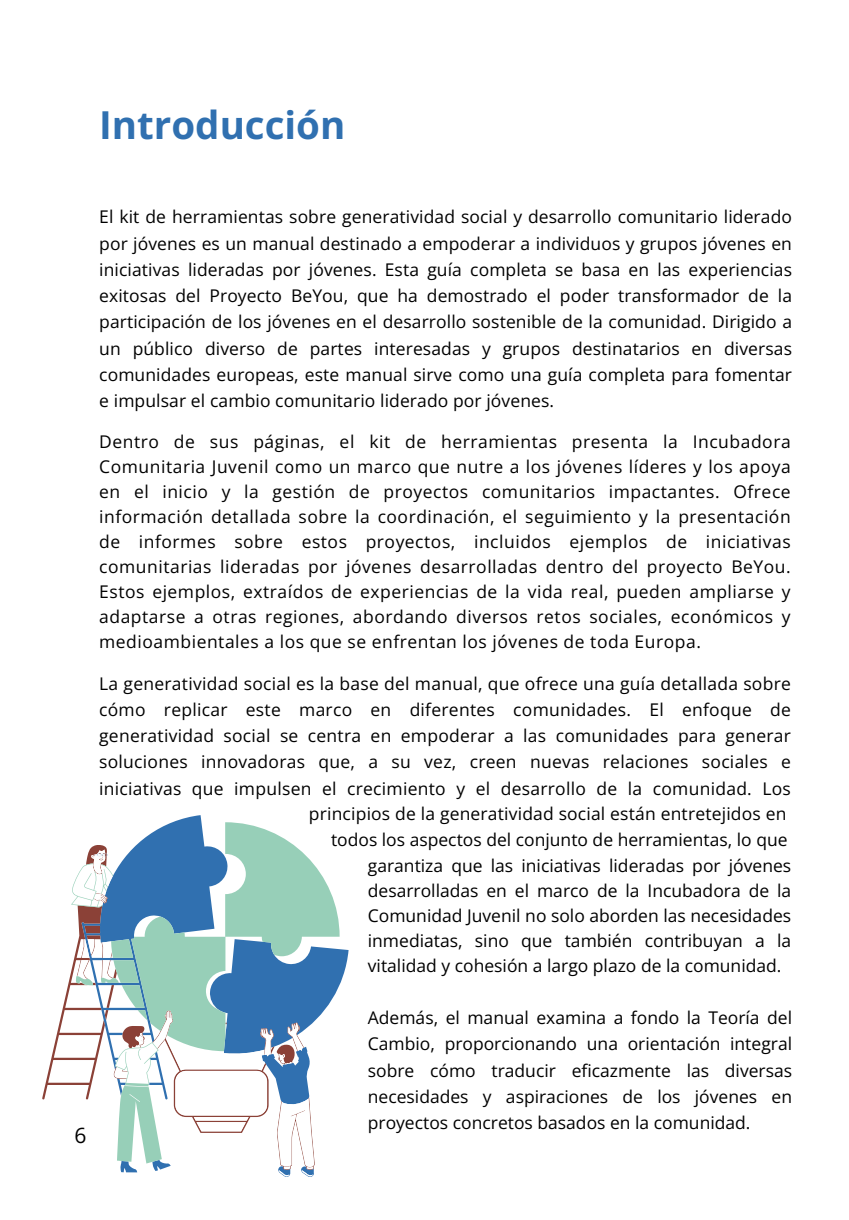
<style>
.page{position:relative;width:849px;height:1220px;background:#fff}
.page>*{position:absolute;margin:0;border:0;box-sizing:border-box;transform-origin:0 0}
.t1{font:700 38.5px "Open Sans";color:#3070b0}
.t2{font:21px "Open Sans";color:#000}
.t3{font:17.5px/26.2px "Open Sans";letter-spacing:.01em;color:#000;text-align:justify}
</style>
<div class="page">
<svg style="left:42px;top:972px;width:273px;height:194px"></svg>
<svg style="left:72px;top:1163px;width:242px;height:13px"></svg>
<svg style="left:71px;top:822px;width:269px;height:341px"></svg>
<h1 class="t1" style="left:99px;top:97px;width:248px">Introducción</h1>
<h2 class="t2" style="left:75px;top:1120px;width:13px">6</h2>
<p class="t3" style="left:99px;top:203px;width:694px">El kit de herramientas sobre generatividad social y desarrollo comunitario liderado por jóvenes es un manual destinado a empoderar a individuos y grupos jóvenes en iniciativas lideradas por jóvenes. Esta guía completa se basa en las experiencias exitosas del Proyecto BeYou, que ha demostrado el poder transformador de la participación de los jóvenes en el desarrollo sostenible de la comunidad. Dirigido a un público diverso de partes interesadas y grupos destinatarios en diversas comunidades europeas, este manual sirve como una guía completa para fomentar e impulsar el cambio comunitario liderado por jóvenes.</p>
<p class="t3" style="left:99px;top:429px;width:693px;line-height:24.8px">Dentro de sus páginas, el kit de herramientas presenta la Incubadora Comunitaria Juvenil como un marco que nutre a los jóvenes líderes y los apoya en el inicio y la gestión de proyectos comunitarios impactantes. Ofrece información detallada sobre la coordinación, el seguimiento y la presentación de informes sobre estos proyectos, incluidos ejemplos de iniciativas comunitarias lideradas por jóvenes desarrolladas dentro del proyecto BeYou.<br>Estos ejemplos, extraídos de experiencias de la vida real, pueden ampliarse y adaptarse a otras regiones, abordando diversos retos sociales, económicos y medioambientales a los que se enfrentan los jóvenes de toda Europa.</p>
<p class="t3" style="left:99px;top:669px;width:693px;text-align:right">La generatividad social es la base del manual, que ofrece una guía detallada sobre cómo replicar este marco en diferentes comunidades. El enfoque de generatividad social se centra en empoderar a las comunidades para generar soluciones innovadoras que, a su vez, creen nuevas relaciones sociales e iniciativas que impulsen el crecimiento y el desarrollo de la comunidad. Los principios de la generatividad social están entretejidos en</p>
<p class="t3" style="left:368px;top:826px;width:425px;line-height:25.2px;text-align:left;text-indent:-37px">todos los aspectos del conjunto de herramientas, lo que garantiza que las iniciativas lideradas por jóvenes desarrolladas en el marco de la Incubadora de la Comunidad Juvenil no solo aborden las necesidades inmediatas, sino que también contribuyan a la vitalidad y cohesión a largo plazo de la comunidad.</p>
<p class="t3" style="left:368px;top:1004px;width:426px">Además, el manual examina a fondo la Teoría del Cambio, proporcionando una orientación integral sobre cómo traducir eficazmente las diversas necesidades y aspiraciones de los jóvenes en proyectos concretos basados en la comunidad.</p>
</div>
